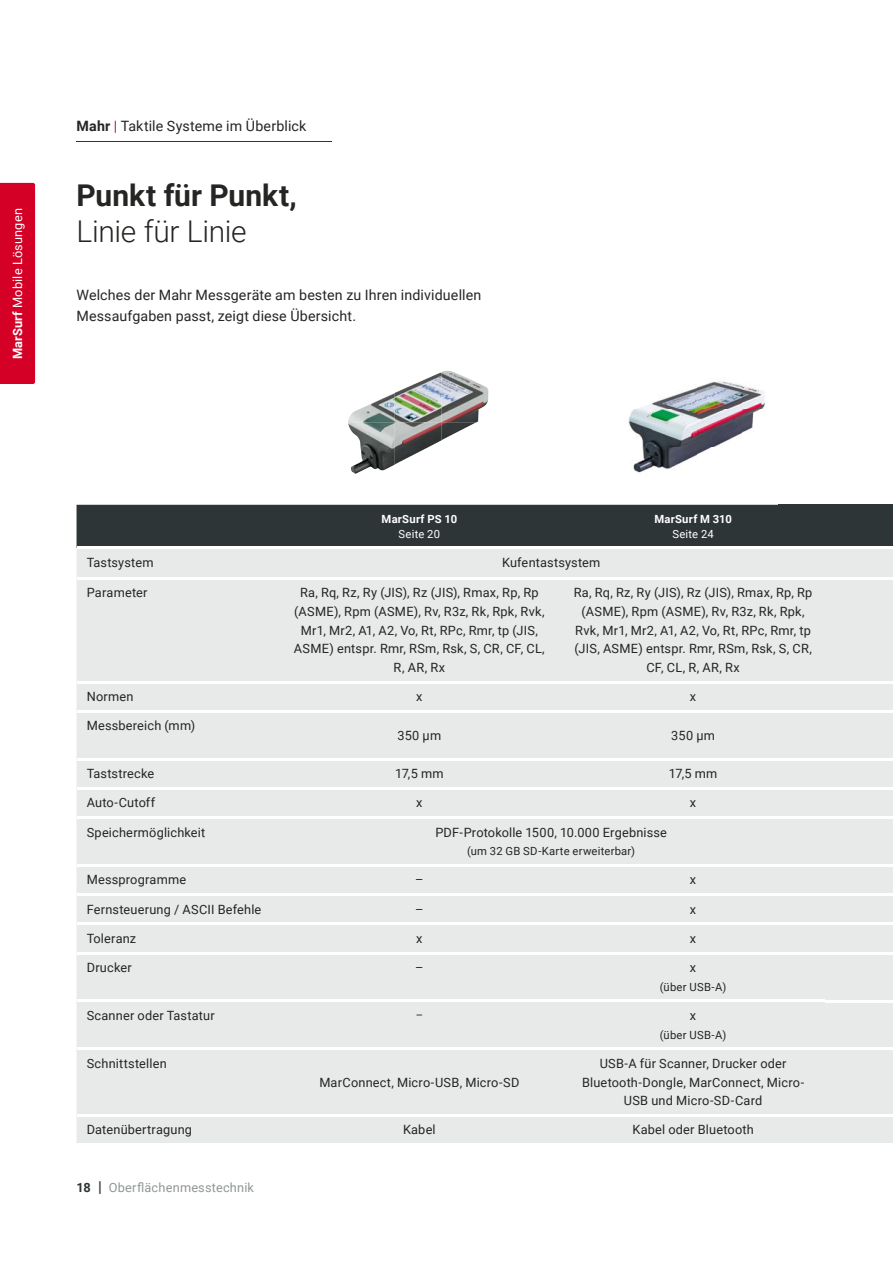
<style>
.page{position:relative;width:893px;height:1263px;background:#fff}
.page>*{position:absolute;margin:0;border:0;box-sizing:border-box;transform-origin:0 0}
.t1{font:700 30px "Roboto";color:#252523}
.t2{font:300 30px "Roboto";letter-spacing:-.01em;color:#252523}
.t3{font:14.25px/21px "Roboto";letter-spacing:.01em;color:#252523}
.t4{font:12.75px/18.8px "Roboto";letter-spacing:.015em;color:#252523;text-align:center}
.t5{font:12.75px "Roboto";letter-spacing:.015em;color:#919697}
.t6{font:12.75px "Roboto";letter-spacing:.015em;color:#fff}
.t7{font:11.25px "Roboto";letter-spacing:.02em;color:#252523}
.t8{font:700 11.25px "Roboto";letter-spacing:.02em;color:#fff}
.t9{font:11.25px "Roboto";letter-spacing:.02em;color:#fff}
.s1{font-weight:700}
.s2{color:#d40026}
.s3{font-weight:700;color:#2e3536}
.s4{font-weight:700;font-size:15px;color:#2e3536}
</style>
<div class="page">
<div style="left:0;top:183px;width:35px;height:201px;background:#d40026"></div>
<div style="left:778px;top:505px;width:115px;height:43px;background:#2e3536"></div>
<div style="left:825px;top:549px;width:68px;height:594px;background:#e8e9e9"></div>
<hr style="left:778px;top:547px;width:115px;height:2px;background:#fff">
<hr style="left:778px;top:577px;width:115px;height:2px;background:#fff">
<hr style="left:778px;top:681px;width:115px;height:2px;background:#fff">
<hr style="left:778px;top:710px;width:115px;height:2px;background:#fff">
<hr style="left:778px;top:758px;width:115px;height:2px;background:#fff">
<hr style="left:778px;top:787px;width:115px;height:3px;background:#fff">
<hr style="left:778px;top:816px;width:115px;height:3px;background:#fff">
<hr style="left:778px;top:864px;width:115px;height:3px;background:#fff">
<hr style="left:778px;top:893px;width:115px;height:3px;background:#fff">
<hr style="left:778px;top:923px;width:115px;height:2px;background:#fff">
<hr style="left:778px;top:952px;width:115px;height:2px;background:#fff">
<hr style="left:778px;top:1000px;width:115px;height:2px;background:#fff">
<hr style="left:778px;top:1048px;width:115px;height:2px;background:#fff">
<hr style="left:778px;top:1114px;width:115px;height:2px;background:#fff">
<hr style="left:77px;top:141px;width:255px;height:1px;background:#2e3536">
<img style="left:348px;top:393px;width:47px;height:81px">
<img style="left:395px;top:371px;width:93px;height:51px">
<img style="left:395px;top:422px;width:47px;height:43px">
<img style="left:442px;top:422px;width:35px;height:18px">
<img style="left:628px;top:381px;width:138px;height:92px">
<div style="left:77px;top:505px;width:748px;height:42px;background:#2e3536"></div>
<div style="left:77px;top:549px;width:748px;height:594px;background:#e8e9e9"></div>
<hr style="left:77px;top:577px;width:200px;height:2px;background:#fff">
<hr style="left:277px;top:577px;width:284px;height:2px;background:#fff">
<hr style="left:561px;top:577px;width:264px;height:2px;background:#fff">
<hr style="left:77px;top:681px;width:200px;height:2px;background:#fff">
<hr style="left:277px;top:681px;width:284px;height:2px;background:#fff">
<hr style="left:561px;top:681px;width:264px;height:2px;background:#fff">
<hr style="left:77px;top:710px;width:200px;height:2px;background:#fff">
<hr style="left:277px;top:710px;width:284px;height:2px;background:#fff">
<hr style="left:561px;top:710px;width:264px;height:2px;background:#fff">
<hr style="left:77px;top:758px;width:200px;height:2px;background:#fff">
<hr style="left:277px;top:758px;width:284px;height:2px;background:#fff">
<hr style="left:561px;top:758px;width:264px;height:2px;background:#fff">
<hr style="left:77px;top:787px;width:200px;height:3px;background:#fff">
<hr style="left:277px;top:787px;width:284px;height:3px;background:#fff">
<hr style="left:561px;top:787px;width:264px;height:3px;background:#fff">
<hr style="left:77px;top:816px;width:200px;height:3px;background:#fff">
<hr style="left:277px;top:816px;width:284px;height:3px;background:#fff">
<hr style="left:561px;top:816px;width:264px;height:3px;background:#fff">
<hr style="left:77px;top:864px;width:200px;height:3px;background:#fff">
<hr style="left:277px;top:864px;width:284px;height:3px;background:#fff">
<hr style="left:561px;top:864px;width:264px;height:3px;background:#fff">
<hr style="left:77px;top:893px;width:200px;height:3px;background:#fff">
<hr style="left:277px;top:893px;width:284px;height:3px;background:#fff">
<hr style="left:561px;top:893px;width:264px;height:3px;background:#fff">
<hr style="left:77px;top:922px;width:200px;height:3px;background:#fff">
<hr style="left:277px;top:922px;width:284px;height:3px;background:#fff">
<hr style="left:561px;top:922px;width:264px;height:3px;background:#fff">
<hr style="left:77px;top:952px;width:200px;height:2px;background:#fff">
<hr style="left:277px;top:952px;width:284px;height:2px;background:#fff">
<hr style="left:561px;top:952px;width:264px;height:2px;background:#fff">
<hr style="left:77px;top:1000px;width:200px;height:2px;background:#fff">
<hr style="left:277px;top:1000px;width:284px;height:2px;background:#fff">
<hr style="left:561px;top:1000px;width:264px;height:2px;background:#fff">
<hr style="left:77px;top:1048px;width:200px;height:2px;background:#fff">
<hr style="left:277px;top:1048px;width:284px;height:2px;background:#fff">
<hr style="left:561px;top:1048px;width:264px;height:2px;background:#fff">
<hr style="left:77px;top:1114px;width:200px;height:3px;background:#fff">
<hr style="left:277px;top:1114px;width:284px;height:3px;background:#fff">
<hr style="left:561px;top:1114px;width:264px;height:3px;background:#fff">
<p class="t6" style="left:9px;top:359px;width:153px;rotate:-90deg"><span class="s1">MarSurf</span> Mobile Lösungen</p>
<p class="t3" style="left:77px;top:115px;width:231px"><span class="s1">Mahr</span> <span class="s2">|</span> Taktile Systeme im Überblick</p>
<h1 class="t1" style="left:77px;top:174px;width:222px">Punkt für Punkt,</h1>
<h1 class="t2" style="left:77px;top:210px;width:172px">Linie für Linie</h1>
<p class="t3" style="left:77px;top:284px;width:406px">Welches der Mahr Messgeräte am besten zu Ihren individuellen<br>Messaufgaben passt, zeigt diese Übersicht.</p>
<p class="t8" style="left:382px;top:511px;width:77px">MarSurf PS 10</p>
<p class="t9" style="left:399px;top:526px;width:43px">Seite 20</p>
<p class="t8" style="left:654px;top:511px;width:79px">MarSurf M 310</p>
<p class="t9" style="left:672px;top:526px;width:43px">Seite 24</p>
<p class="t4" style="left:87px;top:552px;width:68px">Tastsystem</p>
<p class="t4" style="left:502px;top:552px;width:100px">Kufentastsystem</p>
<p class="t4" style="left:87px;top:583px;width:62px">Parameter</p>
<p class="t4" style="left:294px;top:583px;width:252px">Ra, Rq, Rz, Ry (JIS), Rz (JIS), Rmax, Rp, Rp (ASME), Rpm (ASME), Rv, R3z, Rk, Rpk, Rvk, Mr1, Mr2, A1, A2, Vo, Rt, RPc, Rmr, tp (JIS, ASME) entspr. Rmr, RSm, Rsk, S, CR, CF, CL, R, AR, Rx</p>
<p class="t4" style="left:574px;top:583px;width:240px">Ra, Rq, Rz, Ry (JIS), Rz (JIS), Rmax, Rp, Rp (ASME), Rpm (ASME), Rv, R3z, Rk, Rpk, Rvk, Mr1, Mr2, A1, A2, Vo, Rt, RPc, Rmr, tp (JIS, ASME) entspr. Rmr, RSm, Rsk, S, CR, CF, CL, R, AR, Rx</p>
<p class="t4" style="left:87px;top:687px;width:48px">Normen</p>
<p class="t4" style="left:416px;top:687px;width:8px">x</p>
<p class="t4" style="left:690px;top:687px;width:8px">x</p>
<p class="t4" style="left:87px;top:716px;width:110px">Messbereich (mm)</p>
<p class="t4" style="left:398px;top:725px;width:45px">350 µm</p>
<p class="t4" style="left:671px;top:725px;width:45px">350 µm</p>
<p class="t4" style="left:87px;top:764px;width:69px">Taststrecke</p>
<p class="t4" style="left:395px;top:764px;width:50px">17,5 mm</p>
<p class="t4" style="left:669px;top:764px;width:50px">17,5 mm</p>
<p class="t4" style="left:87px;top:793px;width:70px">Auto-Cutoff</p>
<p class="t4" style="left:416px;top:793px;width:8px">x</p>
<p class="t4" style="left:690px;top:793px;width:8px">x</p>
<p class="t4" style="left:87px;top:822px;width:120px">Speichermöglichkeit</p>
<p class="t4" style="left:435px;top:822px;width:233px">PDF-Protokolle 1500, 10.000 Ergebnisse</p>
<p class="t7" style="left:467px;top:843px;width:169px">(um 32 GB SD-Karte erweiterbar)</p>
<p class="t4" style="left:87px;top:870px;width:101px">Messprogramme</p>
<p class="t4" style="left:415px;top:870px;width:10px">–</p>
<p class="t4" style="left:690px;top:870px;width:8px">x</p>
<p class="t4" style="left:87px;top:899px;width:176px">Fernsteuerung / ASCII Befehle</p>
<p class="t4" style="left:415px;top:899px;width:10px">–</p>
<p class="t4" style="left:690px;top:899px;width:8px">x</p>
<p class="t4" style="left:87px;top:928px;width:51px">Toleranz</p>
<p class="t4" style="left:416px;top:928px;width:8px">x</p>
<p class="t4" style="left:690px;top:928px;width:8px">x</p>
<p class="t4" style="left:87px;top:958px;width:46px">Drucker</p>
<p class="t4" style="left:415px;top:958px;width:10px">–</p>
<p class="t4" style="left:690px;top:958px;width:8px">x</p>
<p class="t7" style="left:660px;top:979px;width:68px">(über USB-A)</p>
<p class="t4" style="left:87px;top:1005px;width:129px">Scanner oder Tastatur</p>
<p class="t7" style="left:416px;top:1007px;width:9px">–</p>
<p class="t4" style="left:690px;top:1005px;width:8px">x</p>
<p class="t7" style="left:660px;top:1027px;width:68px">(über USB-A)</p>
<p class="t4" style="left:87px;top:1053px;width:81px">Schnittstellen</p>
<p class="t4" style="left:319px;top:1072px;width:202px">MarConnect, Micro-USB, Micro-SD</p>
<p class="t4" style="left:582px;top:1053px;width:224px">USB-A für Scanner, Drucker oder<br>Bluetooth-Dongle, MarConnect, Micro-<br>USB und Micro-SD-Card</p>
<p class="t4" style="left:87px;top:1120px;width:107px">Datenübertragung</p>
<p class="t4" style="left:403px;top:1120px;width:34px">Kabel</p>
<p class="t4" style="left:633px;top:1120px;width:123px">Kabel oder Bluetooth</p>
<p class="t5" style="left:77px;top:1179px;width:179px"><span class="s3">18</span> <span class="s4">|</span> Oberflächenmesstechnik</p>
</div>
